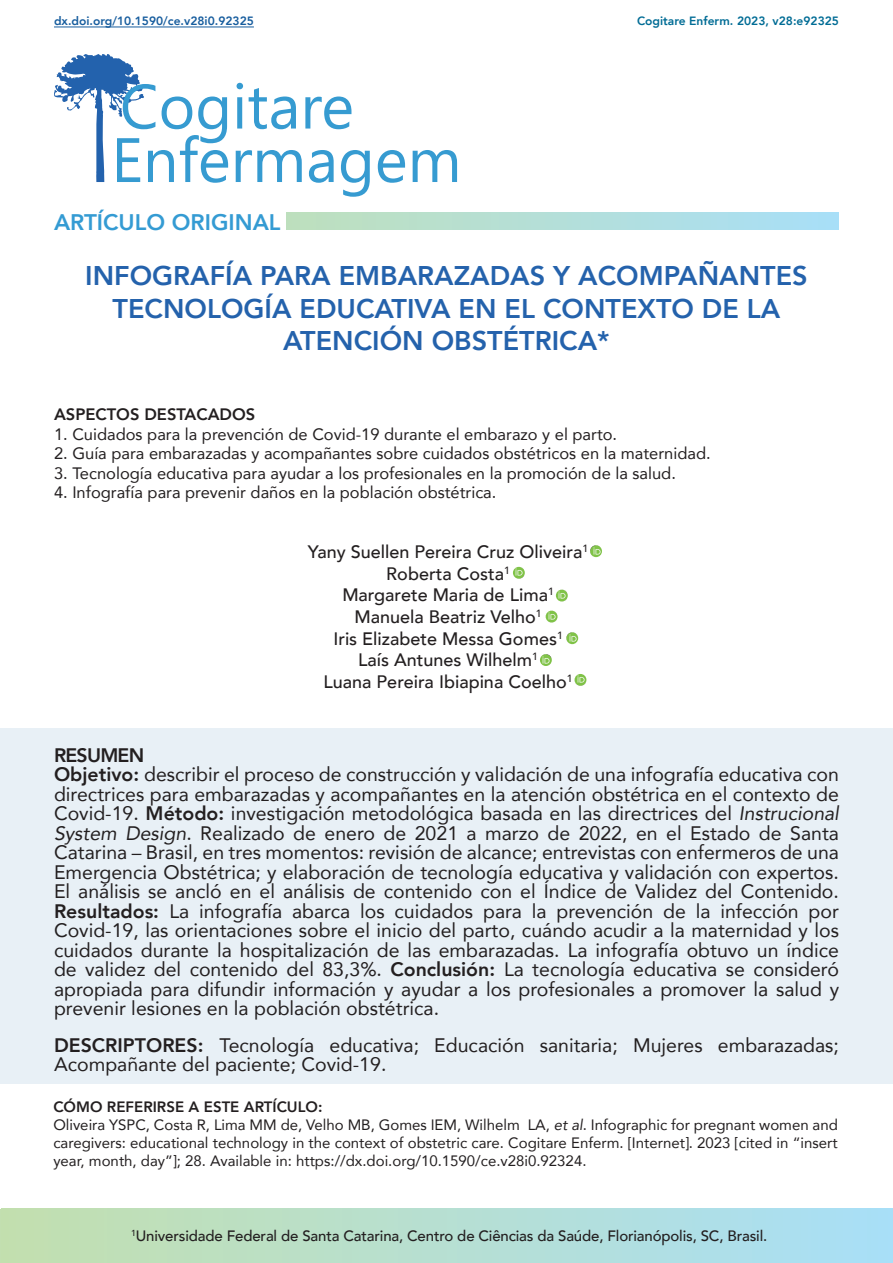
<style>
.page{position:relative;width:893px;height:1263px;background:#fff}
.page>*{position:absolute;margin:0;border:0;box-sizing:border-box;transform-origin:0 0}
.t1{font:800 27px/32.4px "Avenir";color:#2462ac;text-align:center}
.t2{font:800 22.5px "Avenir";color:#349bd3}
.t3{font:19.5px/19.5px "Avenir";color:#231f20;text-align:justify}
.t4{font:800 19.5px "Avenir";letter-spacing:-.04em;color:#231f20}
.t5{font:500 18px "Avenir";color:#231f20}
.List_Paragraph{font:16.5px "Avenir";color:#231f20}
.t6{font:800 16.5px "Avenir";color:#231f20}
.t7{font:15px/18px "Avenir";color:#231f20;text-align:justify}
.t8{font:500 15px "Avenir";letter-spacing:-.01em;color:#231f20}
.t9{font:800 15px "Avenir";color:#231f20}
.t10{font:800 12px "Avenir";color:#175d9e}
.t11{font:800 12px "Avenir";color:#006c95}
.s1{font-weight:800}
.s2{font-style:italic}
</style>
<div class="page">
<svg style="left:236px;top:150px;width:66px;height:32px"></svg>
<svg style="left:309px;top:150px;width:25px;height:33px"></svg>
<svg style="left:341px;top:150px;width:29px;height:47px"></svg>
<svg style="left:378px;top:150px;width:27px;height:33px"></svg>
<svg style="left:413px;top:150px;width:44px;height:32px"></svg>
<svg style="left:54px;top:54px;width:174px;height:129px"></svg>
<svg style="left:237px;top:83px;width:6px;height:46px"></svg>
<svg style="left:249px;top:88px;width:47px;height:41px"></svg>
<svg style="left:305px;top:97px;width:46px;height:32px"></svg>
<div style="left:286px;top:213px;width:553px;height:16px;background:linear-gradient(to right,#bee0bd,#a8dff7)"></div>
<div style="left:0;top:728px;width:893px;height:356px;background:#e8f0f6"></div>
<hr style="left:54px;top:27px;width:200px;height:1px;background:#175d9e">
<div style="left:2px;top:1208px;width:891px;height:55px;background:linear-gradient(to right,#c3dfae,#a9dff7)"></div>
<svg style="left:590px;top:545px;width:12px;height:12px"></svg>
<svg style="left:513px;top:567px;width:12px;height:12px"></svg>
<svg style="left:546px;top:611px;width:12px;height:11px"></svg>
<svg style="left:566px;top:632px;width:12px;height:12px"></svg>
<svg style="left:540px;top:654px;width:12px;height:12px"></svg>
<svg style="left:575px;top:674px;width:11px;height:12px"></svg>
<svg style="left:556px;top:590px;width:12px;height:11px"></svg>
<p class="t10" style="left:54px;top:10px;width:201px">dx.doi.org/10.1590/ce.v28i0.92325</p>
<p class="t11" style="left:637px;top:10px;width:203px">Cogitare Enferm. 2023, v28:e92325</p>
<p class="t2" style="left:54px;top:201px;width:228px">ARTÍCULO ORIGINAL</p>
<p class="t1" style="left:85px;top:258px;width:724px">INFOGRAFÍA PARA EMBARAZADAS Y ACOMPAÑANTES<br>TECNOLOGÍA EDUCATIVA EN EL CONTEXTO DE LA<br>ATENCIÓN OBSTÉTRICA*</p>
<p class="t6" style="left:54px;top:399px;width:203px">ASPECTOS DESTACADOS</p>
<p class="List_Paragraph" style="left:54px;top:420px;width:565px">1. Cuidados para la prevención de Covid-19 durante el embarazo y el parto.</p>
<p class="List_Paragraph" style="left:54px;top:440px;width:658px">2. Guía para embarazadas y acompañantes sobre cuidados obstétricos en la maternidad.</p>
<p class="List_Paragraph" style="left:54px;top:459px;width:623px">3. Tecnología educativa para ayudar a los profesionales en la promoción de la salud.</p>
<p class="List_Paragraph" style="left:54px;top:479px;width:444px">4. Infografía para prevenir daños en la población obstétrica.</p>
<p class="t5" style="left:308px;top:536px;width:282px">Yany Suellen Pereira Cruz Oliveira<sup>1</sup></p>
<p class="t5" style="left:386px;top:558px;width:125px">Roberta Costa<sup>1</sup></p>
<p class="t5" style="left:342px;top:580px;width:213px">Margarete Maria de Lima<sup>1</sup></p>
<p class="t5" style="left:354px;top:601px;width:189px">Manuela Beatriz Velho<sup>1</sup></p>
<p class="t5" style="left:333px;top:623px;width:231px">Iris Elizabete Messa Gomes<sup>1</sup></p>
<p class="t5" style="left:358px;top:644px;width:181px">Laís Antunes Wilhelm<sup>1</sup></p>
<p class="t5" style="left:324px;top:666px;width:250px">Luana Pereira Ibiapina Coelho<sup>1</sup></p>
<p class="t4" style="left:54px;top:737px;width:92px">RESUMEN</p>
<p class="t3" style="left:54px;top:764px;width:787px"><span class="s1">Objetivo:</span> describir el proceso de construcción y validación de una infografía educativa con directrices para embarazadas y acompañantes en la atención obstétrica en el contexto de Covid-19. <span class="s1">Método:</span> investigación metodológica basada en las directrices del <span class="s2">Instrucional System Design</span>. Realizado de enero de 2021 a marzo de 2022, en el Estado de Santa Catarina – Brasil, en tres momentos: revisión de alcance; entrevistas con enfermeros de una Emergencia Obstétrica; y elaboración de tecnología educativa y validación con expertos.<br>El análisis se ancló en el análisis de contenido con el Índice de Validez del Contenido.<br><span class="s1">Resultados:</span> La infografía abarca los cuidados para la prevención de la infección por Covid-19, las orientaciones sobre el inicio del parto, cuándo acudir a la maternidad y los cuidados durante la hospitalización de las embarazadas. La infografía obtuvo un índice de validez del contenido del 83,3%. <span class="s1">Conclusión:</span> La tecnología educativa se consideró apropiada para difundir información y ayudar a los profesionales a promover la salud y prevenir lesiones en la población obstétrica.</p>
<p class="t3" style="left:54px;top:1034px;width:786px"><span class="s1">DESCRIPTORES:</span> Tecnología educativa; Educación sanitaria; Mujeres embarazadas;<br>Acompañante del paciente; Covid-19.</p>
<p class="t9" style="left:53px;top:1093px;width:271px">CÓMO REFERIRSE A ESTE ARTÍCULO:</p>
<p class="t7" style="left:53px;top:1116px;width:786px">Oliveira YSPC, Costa R, Lima MM de, Velho MB, Gomes IEM, Wilhelm LA, <span class="s2">et al</span>. Infographic for pregnant women and caregivers: educational technology in the context of obstetric care. Cogitare Enferm. [Internet]. 2023 [cited in “insert year, month, day”]; 28. Available in: https://dx.doi.org/10.1590/ce.v28i0.92324.</p>
<p class="t8" style="left:131px;top:1223px;width:638px"><sup>1</sup>Universidade Federal de Santa Catarina, Centro de Ciências da Saúde, Florianópolis, SC, Brasil.</p>
</div>
